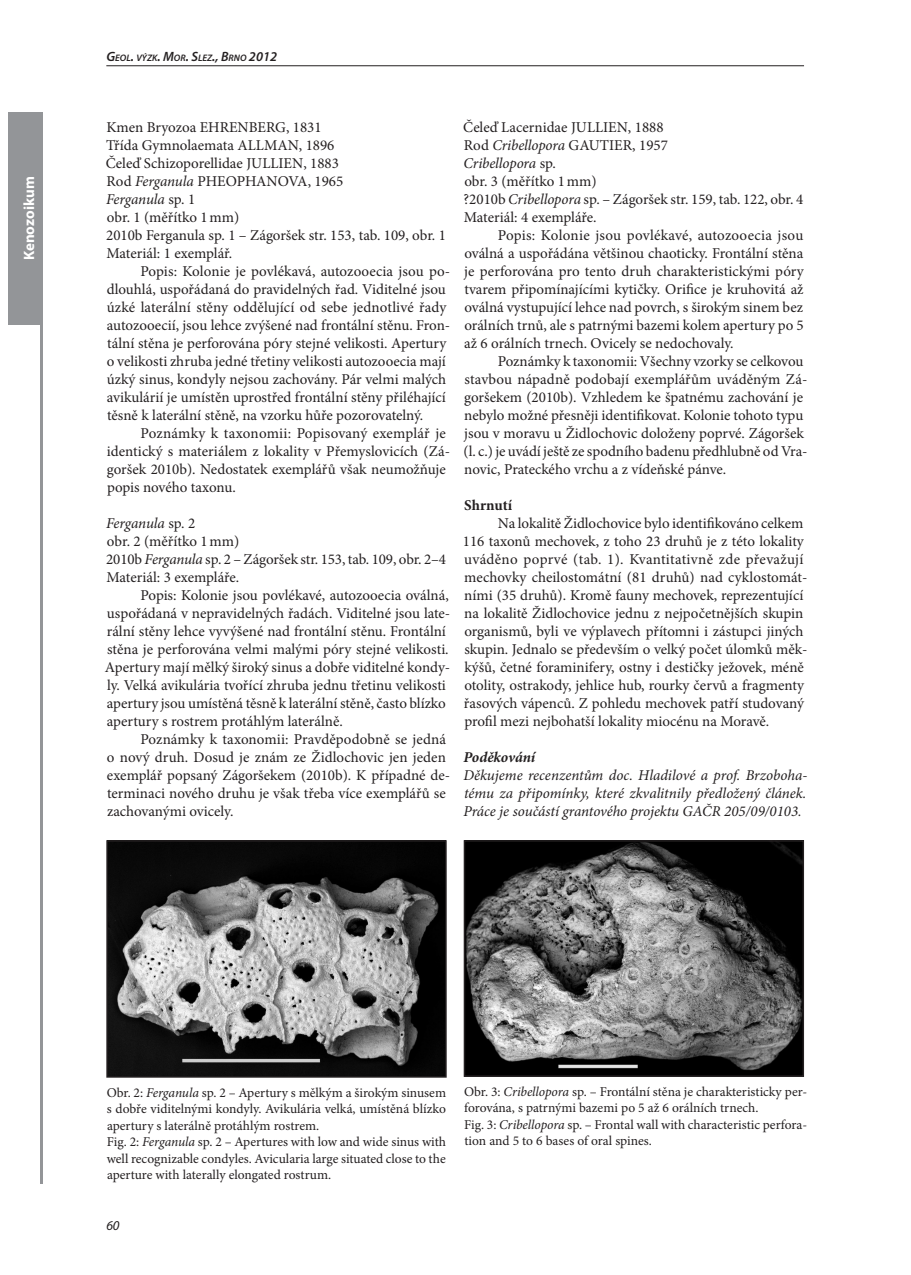
<style>
.page{position:relative;width:911px;height:1275px;background:#fff}
.page>*{position:absolute;margin:0;border:0;box-sizing:border-box;transform-origin:0 0}
.t1{font:15px/18px "Minion Pro";color:#231f20}
.t2{font:italic 15px/18px "Minion Pro";letter-spacing:-.005em;color:#231f20;text-align:justify}
.t3{font:italic 700 15px "Minion Pro";letter-spacing:-.005em;color:#231f20}
.t4{font:700 15px "Myriad Pro";color:#fff}
.t5{font:700 15px "Minion Pro";letter-spacing:-.005em;color:#231f20}
.t6{font:13.5px/16.5px "Minion Pro";color:#231f20}
.t7{font:italic 13.5px "Myriad Pro";color:#231f20}
.t8{font:italic 600 9.45px "Myriad Pro";color:#231f20}
.s1{font-size:13.5px}
.s2{font-style:italic}
</style>
<div class="page">
<hr style="left:40px;top:112px;width:3px;height:1072px;background:#939598">
<hr style="left:106px;top:65px;width:698px;height:1px;background:#231f20">
<img style="left:109px;top:843px;width:334px;height:232px">
<div style="left:106px;top:840px;width:340px;height:238px;border:2px solid #231f20"></div>
<img style="left:466px;top:843px;width:335px;height:231px">
<div style="left:463px;top:840px;width:341px;height:237px;border:2px solid #231f20"></div>
<div style="left:8px;top:112px;width:35px;height:213px;background:#939598"></div>
<p class="t4" style="left:23px;top:260px;width:85px;rotate:-90deg">Kenozoikum</p>
<p class="t8" style="left:106px;top:54px;width:172px"><span class="s1">G</span>EOL<span class="s1">.</span> VÝZK<span class="s1">. M</span>OR<span class="s1">. S</span>LEZ<span class="s1">., B</span>RNO <span class="s1">2012</span></p>
<p class="t1" style="left:106px;top:119px;width:342px">Kmen Bryozoa EHRENBERG, 1831<br>Třída Gymnolaemata ALLMAN, 1896<br>Čeleď Schizoporellidae JULLIEN, 1883<br>Rod <span class="s2">Ferganula</span> PHEOPHANOVA, 1965<br><span class="s2">Ferganula</span> sp. 1<br>obr. 1 (měřítko 1 mm)<br>2010b Ferganula sp. 1 – Zágoršek str. 153, tab. 109, obr. 1<br>Materiál: 1 exemplář.</p>
<p class="t1" style="left:107px;top:263px;width:345px;text-indent:34px">Popis: Kolonie je povlékavá, autozooecia jsou po&shy;dlouhlá, uspořádaná do pravidelných řad. Viditelné jsou úzké laterální stěny oddělující od sebe jednotlivé řady autozooecií, jsou lehce zvýšené nad frontální stěnu. Fron&shy;tální stěna je perforována póry stejné velikosti. Apertury o velikosti zhruba jedné třetiny velikosti autozooecia mají úzký sinus, kondyly nejsou zachovány. Pár velmi malých avikulárií je umístěn uprostřed frontální stěny přiléhající těsně k laterální stěně, na vzorku hůře pozorovatelný.</p>
<p class="t1" style="left:107px;top:425px;width:345px;text-indent:34px">Poznámky k taxonomii: Popisovaný exemplář je identický s materiálem z lokality v Přemyslovicích (Zá&shy;goršek 2010b). Nedostatek exemplářů však neumožňuje popis nového taxonu.</p>
<p class="t1" style="left:106px;top:515px;width:341px"><span class="s2">Ferganula</span> sp. 2<br>obr. 2 (měřítko 1 mm)<br>2010b <span class="s2">Ferganula</span> sp. 2 – Zágoršek str. 153, tab. 109, obr. 2–4<br>Materiál: 3 exempláře.</p>
<p class="t1" style="left:105px;top:587px;width:347px;text-indent:36px">Popis: Kolonie jsou povlékavé, autozooecia oválná, uspořádaná v nepravidelných řadách. Viditelné jsou late&shy;rální stěny lehce vyvýšené nad frontální stěnu. Frontální stěna je perforována velmi malými póry stejné velikosti.<br>Apertury mají mělký široký sinus a dobře viditelné kondy&shy;ly. Velká avikulária tvořící zhruba jednu třetinu velikosti apertury jsou umístěná těsně k laterální stěně, často blízko apertury s rostrem protáhlým laterálně.</p>
<p class="t1" style="left:107px;top:731px;width:345px;text-indent:34px">Poznámky k taxonomii: Pravděpodobně se jedná o nový druh. Dosud je znám ze Židlochovic jen jeden exemplář popsaný Zágoršekem (2010b). K případné de&shy;terminaci nového druhu je však třeba více exemplářů se zachovanými ovicely.</p>
<p class="t1" style="left:463px;top:119px;width:342px">Čeleď Lacernidae JULLIEN, 1888<br>Rod <span class="s2">Cribellopora</span> GAUTIER, 1957<br><span class="s2">Cribellopora</span> sp.<br>obr. 3 (měřítko 1 mm)<br>?2010b <span class="s2">Cribellopora</span> sp. – Zágoršek str. 159, tab. 122, obr. 4<br>Materiál: 4 exempláře.</p>
<p class="t1" style="left:464px;top:227px;width:341px;text-align:justify;text-indent:34px">Popis: Kolonie jsou povlékavé, autozooecia jsou oválná a uspořádána většinou chaoticky. Frontální stěna je perforována pro tento druh charakteristickými póry tvarem připomínajícími kytičky. Orifice je kruhovitá až oválná vystupující lehce nad povrch, s širokým sinem bez orálních trnů, ale s patrnými bazemi kolem apertury po 5 až 6 orálních trnech. Ovicely se nedochovaly.</p>
<p class="t1" style="left:463px;top:353px;width:345px;text-indent:34px">Poznámky k taxonomii: Všechny vzorky se celkovou stavbou nápadně podobají exemplářům uváděným Zá&shy;goršekem (2010b). Vzhledem ke špatnému zachování je nebylo možné přesněji identifikovat. Kolonie tohoto typu jsou v moravu u Židlochovic doloženy poprvé. Zágoršek (l. c.) je uvádí ještě ze spodního badenu předhlubně od Vra&shy;novic, Prateckého vrchu a z vídeňské pánve.</p>
<p class="t5" style="left:464px;top:499px;width:49px">Shrnutí</p>
<p class="t1" style="left:463px;top:515px;width:346px;text-indent:35px">Na lokalitě Židlochovice bylo identifikováno celkem 116 taxonů mechovek, z toho 23 druhů je z této lokality uváděno poprvé (tab. 1). Kvantitativně zde převažují mechovky cheilostomátní (81 druhů) nad cyklostomát&shy;ními (35 druhů). Kromě fauny mechovek, reprezentující na lokalitě Židlochovice jednu z nejpočetnějších skupin organismů, byli ve výplavech přítomni i zástupci jiných skupin. Jednalo se především o velký počet úlomků měk&shy;kýšů, četné foraminifery, ostny i destičky ježovek, méně otolity, ostrakody, jehlice hub, rourky červů a fragmenty řasových vápenců. Z pohledu mechovek patří studovaný profil mezi nejbohatší lokality miocénu na Moravě.</p>
<p class="t3" style="left:463px;top:751px;width:73px">Poděkování</p>
<p class="t2" style="left:463px;top:767px;width:345px">Děkujeme recenzentům doc. Hladilové a prof. Brzoboha&shy;tému za připomínky, které zkvalitnily předložený článek.<br>Práce je součástí grantového projektu GAČR 205/09/0103.</p>
<p class="t6" style="left:107px;top:1085px;width:341px">Obr. 2: <span class="s2">Ferganula</span> sp. 2 – Apertury s mělkým a širokým sinusem s dobře viditelnými kondyly. Avikulária velká, umístěná blízko apertury s laterálně protáhlým rostrem.<br>Fig. 2: <span class="s2">Ferganula</span> sp. 2 – Apertures with low and wide sinus with well recognizable condyles. Avicularia large situated close to the aperture with laterally elongated rostrum.</p>
<p class="t6" style="left:464px;top:1084px;width:344px">Obr. 3: <span class="s2">Cribellopora</span> sp. – Frontální stěna je charakteristicky per&shy;forována, s patrnými bazemi po 5 až 6 orálních trnech.<br>Fig. 3: <span class="s2">Cribellopora</span> sp. – Frontal wall with characteristic perfora&shy;tion and 5 to 6 bases of oral spines.</p>
<p class="t7" style="left:106px;top:1221px;width:15px">60</p>
</div>
